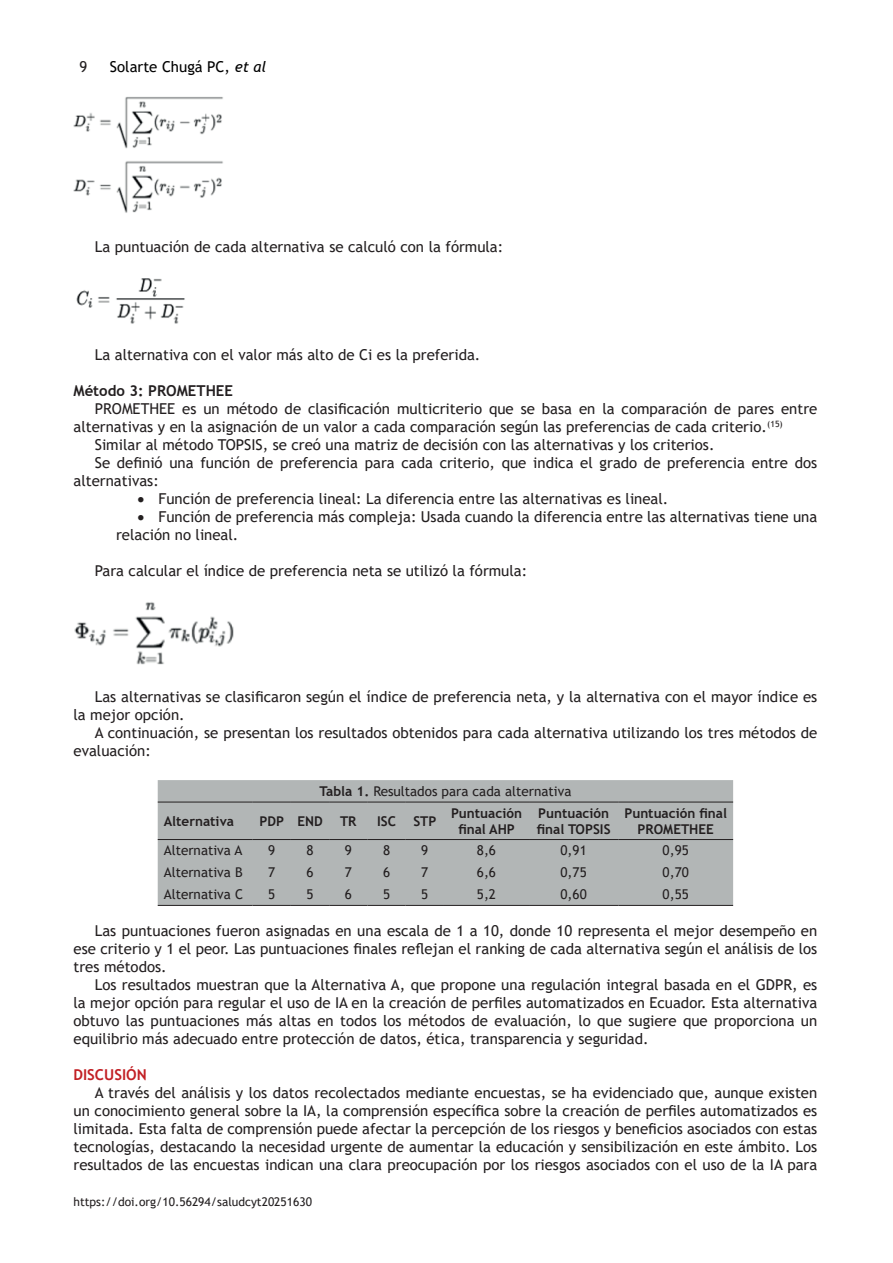
<style>
.page{position:relative;width:893px;height:1263px;background:#fff}
.page>*{position:absolute;margin:0;border:0;box-sizing:border-box;transform-origin:0 0}
.t1{font:15px/18px "Trebuchet MS";color:#231f20}
.t2{font:15px "Trebuchet MS";color:#000}
.t3{font:700 15px "Trebuchet MS";color:#231f20}
.t4{font:700 15px "Trebuchet MS";color:#c22025}
.t5{font:13.5px "Trebuchet MS";color:#231f20}
.t6{font:700 13.5px/15.5px "Trebuchet MS";color:#231f20;text-align:center}
.t7{font:12px "Trebuchet MS";color:#231f20}
.s1{font-style:italic}
.s2{font-weight:700}
</style>
<div class="page">
<img style="left:74px;top:97px;width:149px;height:116px">
<img style="left:76px;top:278px;width:109px;height:46px">
<img style="left:74px;top:602px;width:160px;height:63px">
<div style="left:158px;top:780px;width:575px;height:125px;background:#b2b6b6"></div>
<hr style="left:158px;top:802px;width:95px;height:1px;background:#231f20">
<hr style="left:253px;top:802px;width:38px;height:1px;background:#231f20">
<hr style="left:291px;top:802px;width:38px;height:1px;background:#231f20">
<hr style="left:329px;top:802px;width:38px;height:1px;background:#231f20">
<hr style="left:367px;top:802px;width:39px;height:1px;background:#231f20">
<hr style="left:406px;top:802px;width:38px;height:1px;background:#231f20">
<hr style="left:444px;top:802px;width:85px;height:1px;background:#231f20">
<hr style="left:529px;top:802px;width:89px;height:1px;background:#231f20">
<hr style="left:618px;top:802px;width:115px;height:1px;background:#231f20">
<hr style="left:158px;top:905px;width:95px;height:1px;background:#231f20">
<hr style="left:253px;top:905px;width:38px;height:1px;background:#231f20">
<hr style="left:291px;top:905px;width:38px;height:1px;background:#231f20">
<hr style="left:329px;top:905px;width:38px;height:1px;background:#231f20">
<hr style="left:367px;top:905px;width:39px;height:1px;background:#231f20">
<hr style="left:406px;top:905px;width:38px;height:1px;background:#231f20">
<hr style="left:444px;top:905px;width:85px;height:1px;background:#231f20">
<hr style="left:529px;top:905px;width:89px;height:1px;background:#231f20">
<hr style="left:618px;top:905px;width:115px;height:1px;background:#231f20">
<hr style="left:158px;top:839px;width:95px;height:1px;background:#231f20">
<hr style="left:253px;top:839px;width:38px;height:1px;background:#231f20">
<hr style="left:291px;top:839px;width:38px;height:1px;background:#231f20">
<hr style="left:329px;top:839px;width:38px;height:1px;background:#231f20">
<hr style="left:367px;top:839px;width:39px;height:1px;background:#231f20">
<hr style="left:406px;top:839px;width:38px;height:1px;background:#231f20">
<hr style="left:444px;top:839px;width:85px;height:1px;background:#231f20">
<hr style="left:529px;top:839px;width:89px;height:1px;background:#231f20">
<hr style="left:618px;top:839px;width:115px;height:1px;background:#231f20">
<p class="t1" style="left:80px;top:58px;width:9px">9</p>
<p class="t2" style="left:110px;top:57px;width:158px">Solarte Chugá PC, <span class="s1">et al</span></p>
<p class="t1" style="left:95px;top:238px;width:410px">La puntuación de cada alternativa se calculó con la fórmula:</p>
<p class="t1" style="left:95px;top:346px;width:387px">La alternativa con el valor más alto de Ci es la preferida.</p>
<p class="t3" style="left:74px;top:381px;width:161px">Método 3: PROMETHEE</p>
<p class="t1" style="left:74px;top:400px;width:745px;text-indent:21px">PROMETHEE es un método de clasificación multicriterio que se basa en la comparación de pares entre alternativas y en la asignación de un valor a cada comparación según las preferencias de cada criterio.<sup>(15)</sup></p>
<p class="t1" style="left:95px;top:436px;width:621px">Similar al método TOPSIS, se creó una matriz de decisión con las alternativas y los criterios.</p>
<p class="t1" style="left:74px;top:454px;width:745px;text-indent:21px">Se definió una función de preferencia para cada criterio, que indica el grado de preferencia entre dos alternativas:</p>
<p class="t1" style="left:137px;top:490px;width:533px">• Función de preferencia lineal: La diferencia entre las alternativas es lineal.</p>
<p class="t1" style="left:116px;top:508px;width:703px;text-indent:21px">• Función de preferencia más compleja: Usada cuando la diferencia entre las alternativas tiene una relación no lineal.</p>
<p class="t1" style="left:95px;top:562px;width:434px">Para calcular el índice de preferencia neta se utilizó la fórmula:</p>
<p class="t1" style="left:74px;top:688px;width:745px;text-indent:21px">Las alternativas se clasificaron según el índice de preferencia neta, y la alternativa con el mayor índice es la mejor opción.</p>
<p class="t1" style="left:74px;top:724px;width:745px;text-indent:21px">A continuación, se presentan los resultados obtenidos para cada alternativa utilizando los tres métodos de evaluación:</p>
<p class="t5" style="left:319px;top:783px;width:254px"><span class="s2">Tabla 1.</span> Resultados para cada alternativa</p>
<p class="t6" style="left:164px;top:813px;width:72px">Alternativa</p>
<p class="t6" style="left:260px;top:813px;width:26px">PDP</p>
<p class="t6" style="left:297px;top:813px;width:27px">END</p>
<p class="t6" style="left:340px;top:813px;width:18px">TR</p>
<p class="t6" style="left:377px;top:813px;width:20px">ISC</p>
<p class="t6" style="left:413px;top:813px;width:25px">STP</p>
<p class="t6" style="left:451px;top:805px;width:72px">Puntuación final AHP</p>
<p class="t6" style="left:537px;top:805px;width:75px;text-align:left">Puntuación final TOPSIS</p>
<p class="t6" style="left:624px;top:805px;width:104px">Puntuación final<br>PROMETHEE</p>
<p class="t5" style="left:164px;top:842px;width:80px">Alternativa A</p>
<p class="t5" style="left:268px;top:842px;width:9px">9</p>
<p class="t5" style="left:306px;top:842px;width:9px">8</p>
<p class="t5" style="left:345px;top:842px;width:9px">9</p>
<p class="t5" style="left:383px;top:842px;width:9px">8</p>
<p class="t5" style="left:421px;top:842px;width:9px">9</p>
<p class="t5" style="left:477px;top:842px;width:21px">8,6</p>
<p class="t5" style="left:561px;top:842px;width:28px">0,91</p>
<p class="t5" style="left:663px;top:842px;width:28px">0,95</p>
<p class="t5" style="left:164px;top:864px;width:80px">Alternativa B</p>
<p class="t5" style="left:268px;top:864px;width:9px">7</p>
<p class="t5" style="left:306px;top:864px;width:9px">6</p>
<p class="t5" style="left:345px;top:864px;width:9px">7</p>
<p class="t5" style="left:383px;top:864px;width:9px">6</p>
<p class="t5" style="left:421px;top:864px;width:9px">7</p>
<p class="t5" style="left:477px;top:864px;width:21px">6,6</p>
<p class="t5" style="left:561px;top:864px;width:28px">0,75</p>
<p class="t5" style="left:663px;top:864px;width:28px">0,70</p>
<p class="t5" style="left:164px;top:886px;width:81px">Alternativa C</p>
<p class="t5" style="left:268px;top:886px;width:9px">5</p>
<p class="t5" style="left:306px;top:886px;width:9px">5</p>
<p class="t5" style="left:345px;top:886px;width:9px">6</p>
<p class="t5" style="left:383px;top:886px;width:9px">5</p>
<p class="t5" style="left:421px;top:886px;width:9px">5</p>
<p class="t5" style="left:477px;top:886px;width:21px">5,2</p>
<p class="t5" style="left:561px;top:886px;width:28px">0,60</p>
<p class="t5" style="left:663px;top:886px;width:28px">0,55</p>
<p class="t1" style="left:74px;top:922px;width:745px;text-align:justify;text-indent:21px">Las puntuaciones fueron asignadas en una escala de 1 a 10, donde 10 representa el mejor desempeño en ese criterio y 1 el peor. Las puntuaciones finales reflejan el ranking de cada alternativa según el análisis de los tres métodos.</p>
<p class="t1" style="left:74px;top:976px;width:745px;text-align:justify;text-indent:21px">Los resultados muestran que la Alternativa A, que propone una regulación integral basada en el GDPR, es la mejor opción para regular el uso de IA en la creación de perfiles automatizados en Ecuador. Esta alternativa obtuvo las puntuaciones más altas en todos los métodos de evaluación, lo que sugiere que proporciona un equilibrio más adecuado entre protección de datos, ética, transparencia y seguridad.</p>
<p class="t4" style="left:74px;top:1065px;width:75px">DISCUSIÓN</p>
<p class="t1" style="left:74px;top:1084px;width:745px;text-align:justify;text-indent:21px">A través del análisis y los datos recolectados mediante encuestas, se ha evidenciado que, aunque existen un conocimiento general sobre la IA, la comprensión específica sobre la creación de perfiles automatizados es limitada. Esta falta de comprensión puede afectar la percepción de los riesgos y beneficios asociados con estas tecnologías, destacando la necesidad urgente de aumentar la educación y sensibilización en este ámbito. Los resultados de las encuestas indican una clara preocupación por los riesgos asociados con el uso de la IA para</p>
<p class="t7" style="left:74px;top:1194px;width:240px">https://doi.org/10.56294/saludcyt20251630</p>
</div>
